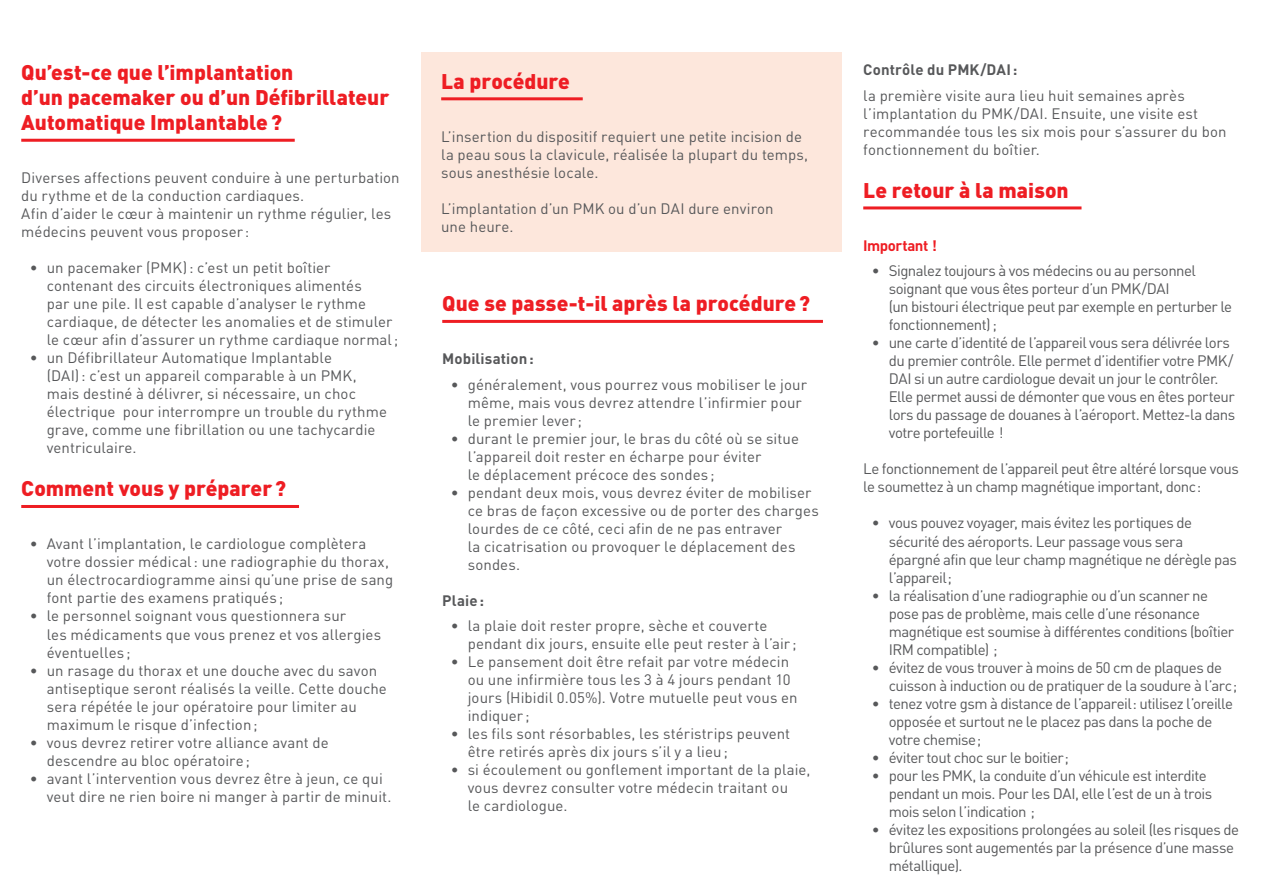
<style>
.page{position:relative;width:1263px;height:893px;background:#fff}
.page>*{position:absolute;margin:0;border:0;box-sizing:border-box;transform-origin:0 0}
.Titre{font:900 21px/25.2px "DINOT";color:#ee1d23}
.Corps_de_texte{font:15px/18px "DINOT";letter-spacing:.005em;color:#57585a}
.Corps_de_texte-2{font:15px/18px "DINOT";letter-spacing:-.035em;color:#57585a}
.Corps_de_texte-3{font:700 15px "DINOT";letter-spacing:.01em;color:#57585a}
.Corps_de_texte-4{font:700 15px "DINOT";letter-spacing:-.03em;color:#ee1d23}
</style>
<div class="page">
<div style="left:421px;top:53px;width:421px;height:199px;background:#fde7dc"></div>
<hr style="left:441px;top:97px;width:142px;height:3px;background:#ee1d23">
<hr style="left:21px;top:139px;width:274px;height:3px;background:#ee1d23">
<hr style="left:21px;top:505px;width:278px;height:3px;background:#ee1d23">
<hr style="left:863px;top:206px;width:218px;height:3px;background:#ee1d23">
<hr style="left:442px;top:320px;width:381px;height:3px;background:#ee1d23">
<p class="Titre" style="left:21px;top:59px;width:370px">Qu’est-ce que l’implantation<br>d’un pacemaker ou d’un Défibrillateur<br>Automatique Implantable?</p>
<p class="Corps_de_texte" style="left:21px;top:169px;width:380px">Diverses affections peuvent conduire à une perturbation du rythme et de la conduction cardiaques.<br>Afin d’aider le cœur à maintenir un rythme régulier, les médecins peuvent vous proposer :</p>
<p class="Corps_de_texte" style="left:47px;top:259px;width:353px;text-indent:-17px">• un pacemaker (PMK): c’est un petit boîtier contenant des circuits électroniques alimentés<br>par une pile. Il est capable d’analyser le rythme cardiaque, de détecter les anomalies et de stimuler le cœur afin d’assurer un rythme cardiaque normal;</p>
<p class="Corps_de_texte" style="left:47px;top:349px;width:342px;text-indent:-17px">• un Défibrillateur Automatique Implantable<br>(DAI): c’est un appareil comparable à un PMK, mais destiné à délivrer, si nécessaire, un choc électrique pour interrompre un trouble du rythme grave, comme une fibrillation ou une tachycardie ventriculaire.</p>
<p class="Titre" style="left:21px;top:475px;width:266px">Comment vous y préparer?</p>
<p class="Corps_de_texte" style="left:47px;top:535px;width:348px;text-indent:-17px">• Avant l’implantation, le cardiologue complètera votre dossier médical: une radiographie du thorax, un électrocardiogramme ainsi qu’une prise de sang font partie des examens pratiqués ;</p>
<p class="Corps_de_texte" style="left:47px;top:607px;width:336px;text-indent:-17px">• le personnel soignant vous questionnera sur<br>les médicaments que vous prenez et vos allergies éventuelles ;</p>
<p class="Corps_de_texte" style="left:47px;top:661px;width:342px;text-indent:-17px">• un rasage du thorax et une douche avec du savon antiseptique seront réalisés la veille. Cette douche sera répétée le jour opératoire pour limiter au maximum le risque d’infection;</p>
<p class="Corps_de_texte" style="left:47px;top:733px;width:283px;text-indent:-17px">• vous devrez retirer votre alliance avant de descendre au bloc opératoire;</p>
<p class="Corps_de_texte" style="left:47px;top:769px;width:346px;text-indent:-17px">• avant l’intervention vous devrez être à jeun, ce qui veut dire ne rien boire ni manger à partir de minuit.</p>
<p class="Titre" style="left:441px;top:68px;width:130px">La procédure</p>
<p class="Corps_de_texte" style="left:441px;top:127px;width:362px">L’insertion du dispositif requiert une petite incision de</p>
<p class="Corps_de_texte" style="left:441px;top:145px;width:368px">la peau sous la clavicule, réalisée la plupart du temps, sous anesthésie locale.</p>
<p class="Corps_de_texte" style="left:441px;top:199px;width:334px">L’implantation d’un PMK ou d’un DAI dure environ une heure.</p>
<p class="Titre" style="left:442px;top:290px;width:369px">Que se passe-t-il après la procédure?</p>
<p class="Corps_de_texte-3" style="left:442px;top:349px;width:93px">Mobilisation:</p>
<p class="Corps_de_texte" style="left:468px;top:375px;width:341px;text-indent:-17px">• généralement, vous pourrez vous mobiliser le jour même, mais vous devrez attendre l’infirmier pour le premier lever ;</p>
<p class="Corps_de_texte" style="left:468px;top:429px;width:333px;text-indent:-17px">• durant le premier jour, le bras du côté où se situe l’appareil doit rester en écharpe pour éviter<br>le déplacement précoce des sondes ;</p>
<p class="Corps_de_texte" style="left:468px;top:483px;width:352px;text-indent:-17px">• pendant deux mois, vous devrez éviter de mobiliser ce bras de façon excessive ou de porter des charges lourdes de ce côté, ceci afin de ne pas entraver<br>la cicatrisation ou provoquer le déplacement des sondes.</p>
<p class="Corps_de_texte-3" style="left:442px;top:591px;width:43px">Plaie:</p>
<p class="Corps_de_texte" style="left:468px;top:617px;width:330px;text-indent:-17px">• la plaie doit rester propre, sèche et couverte pendant dix jours, ensuite elle peut rester à l’air ;</p>
<p class="Corps_de_texte" style="left:468px;top:653px;width:331px;text-indent:-17px">• Le pansement doit être refait par votre médecin ou une infirmière tous les 3 à 4 jours pendant 10 jours (Hibidil 0.05%). Votre mutuelle peut vous en indiquer ;</p>
<p class="Corps_de_texte" style="left:468px;top:725px;width:324px;text-indent:-17px">• les fils sont résorbables, les stéristrips peuvent être retirés après dix jours s’il y a lieu;</p>
<p class="Corps_de_texte" style="left:468px;top:761px;width:344px;text-indent:-17px">• si écoulement ou gonflement important de la plaie, vous devrez consulter votre médecin traitant ou<br>le cardiologue.</p>
<p class="Corps_de_texte-3" style="left:863px;top:60px;width:156px">Contrôle du PMK/DAI:</p>
<p class="Corps_de_texte" style="left:863px;top:86px;width:365px">la première visite aura lieu huit semaines après l’implantation du PMK/DAI. Ensuite, une visite est recommandée tous les six mois pour s’assurer du bon fonctionnement du boîtier.</p>
<p class="Titre" style="left:863px;top:177px;width:207px">Le retour à la maison</p>
<p class="Corps_de_texte-4" style="left:863px;top:236px;width:75px">Important !</p>
<p class="Corps_de_texte-2" style="left:889px;top:262px;width:345px;text-indent:-17px">• Signalez toujours à vos médecins ou au personnel soignant que vous êtes porteur d’un PMK/DAI<br>(un bistouri électrique peut par exemple en perturber le fonctionnement) ;</p>
<p class="Corps_de_texte-2" style="left:889px;top:334px;width:348px;text-indent:-17px">• une carte d’identité de l’appareil vous sera délivrée lors du premier contrôle. Elle permet d’identifier votre PMK/ DAI si un autre cardiologue devait un jour le contrôler.<br>Elle permet aussi de démonter que vous en êtes porteur lors du passage de douanes à l’aéroport. Mettez-la dans votre portefeuille !</p>
<p class="Corps_de_texte-2" style="left:863px;top:460px;width:377px">Le fonctionnement de l’appareil peut être altéré lorsque vous le soumettez à un champ magnétique important, donc:</p>
<p class="Corps_de_texte-2" style="left:889px;top:514px;width:350px;text-indent:-17px">• vous pouvez voyager, mais évitez les portiques de sécurité des aéroports. Leur passage vous sera épargné afin que leur champ magnétique ne dérègle pas l’appareil;</p>
<p class="Corps_de_texte-2" style="left:889px;top:586px;width:347px;text-indent:-17px">• la réalisation d’une radiographie ou d’un scanner ne pose pas de problème, mais celle d’une résonance magnétique est soumise à différentes conditions (boîtier IRM compatible) ;</p>
<p class="Corps_de_texte-2" style="left:889px;top:658px;width:350px;text-indent:-17px">• évitez de vous trouver à moins de 50 cm de plaques de cuisson à induction ou de pratiquer de la soudure à l’arc;</p>
<p class="Corps_de_texte-2" style="left:889px;top:694px;width:346px;text-indent:-17px">• tenez votre gsm à distance de l’appareil: utilisez l’oreille opposée et surtout ne le placez pas dans la poche de votre chemise;</p>
<p class="Corps_de_texte-2" style="left:872px;top:748px;width:199px">• éviter tout choc sur le boitier;</p>
<p class="Corps_de_texte-2" style="left:889px;top:766px;width:325px;text-indent:-17px">• pour les PMK, la conduite d’un véhicule est interdite pendant un mois. Pour les DAI, elle l’est de un à trois mois selon l’indication ;</p>
<p class="Corps_de_texte-2" style="left:889px;top:820px;width:352px;text-indent:-17px">• évitez les expositions prolongées au soleil (les risques de brûlures sont augementés par la présence d’une masse métallique).</p>
</div>
